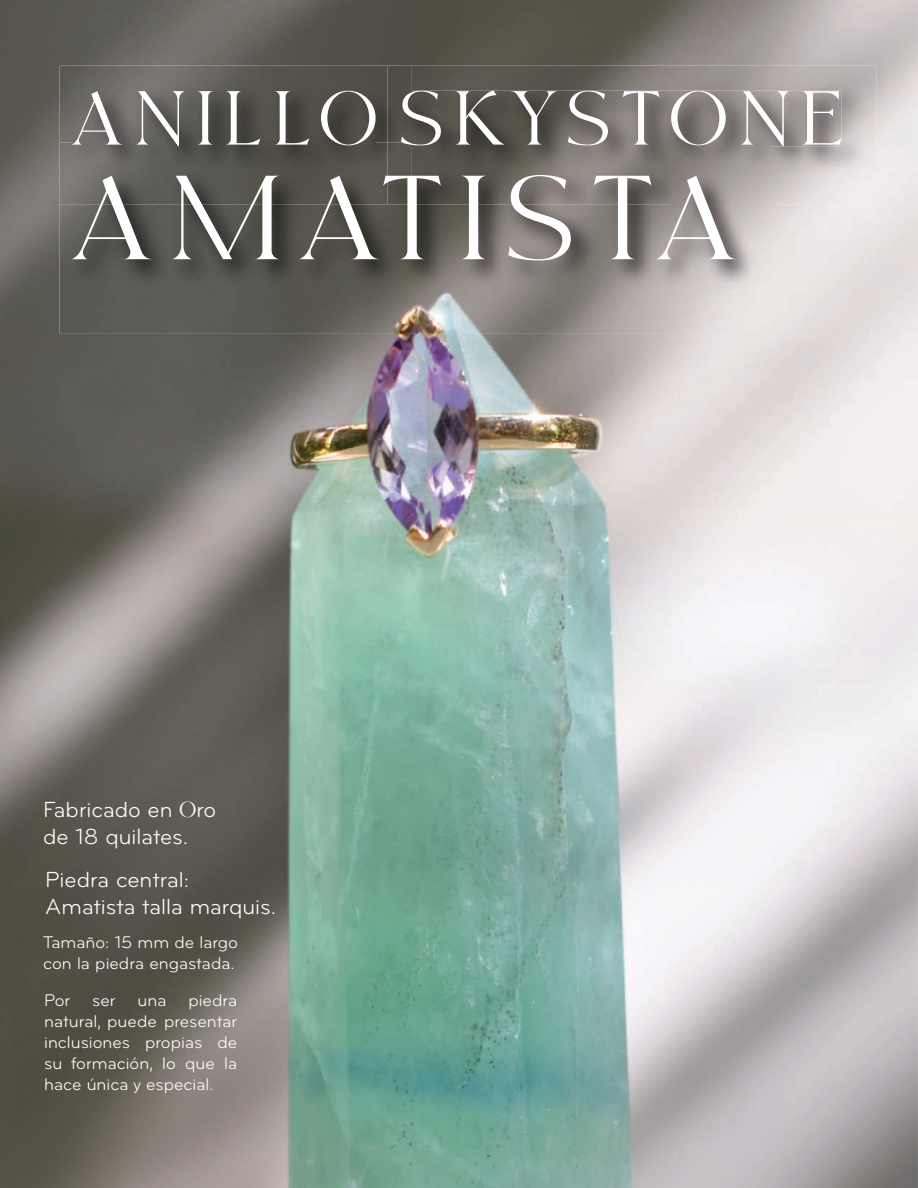
<style>
.page{position:relative;width:918px;height:1188px;background:#fff}
.page>*{position:absolute;margin:0;border:0;box-sizing:border-box;transform-origin:0 0}
.t1{font:123px "Moglan Demo";letter-spacing:.165em;color:#fff}
.t2{font:78.6px "Moglan Demo";letter-spacing:.165em;color:#fff}
.t3{font:22.65px/27.3px "Bryant";color:#fff}
.t4{font:17.55px/21px "Bryant";color:#fff;text-align:justify}
.s1{font-family:"Moglan Demo"}
</style>
<div class="page">
<img style="left:0;top:0;width:918px;height:1188px">
<img style="left:59px;top:66px;width:817px;height:138px">
<img style="left:72px;top:91px;width:304px;height:51px">
<img style="left:387px;top:66px;width:24px;height:76px">
<img style="left:411px;top:91px;width:430px;height:55px">
<img style="left:401px;top:91px;width:10px;height:51px">
<img style="left:59px;top:204px;width:711px;height:130px">
<img style="left:59px;top:142px;width:342px;height:62px">
<img style="left:72px;top:142px;width:304px;height:4px">
<img style="left:387px;top:146px;width:383px;height:58px">
<img style="left:411px;top:142px;width:359px;height:4px">
<svg style="left:401px;top:142px;width:10px;height:4px"></svg>
<h2 class="t2" style="left:72px;top:88px;width:773px">ANILLOSKYSTONE</h2>
<h1 class="t1" style="left:72px;top:171px;width:667px">AMATISTA</h1>
<p class="t3" style="left:43px;top:796px;width:175px">Fabricado en <span class="s1">O</span>ro de 18 quilates.</p>
<p class="t3" style="left:45px;top:866px;width:232px">Piedra central:<br>Amatista talla marquis.</p>
<p class="t4" style="left:43px;top:932px;width:196px">Tamaño: 15 mm de largo con la piedra engastada.</p>
<p class="t4" style="left:44px;top:989px;width:195px">Por ser una piedra natural, puede presentar inclusiones propias de su formación, lo que la hace única y especial.</p>
</div>
